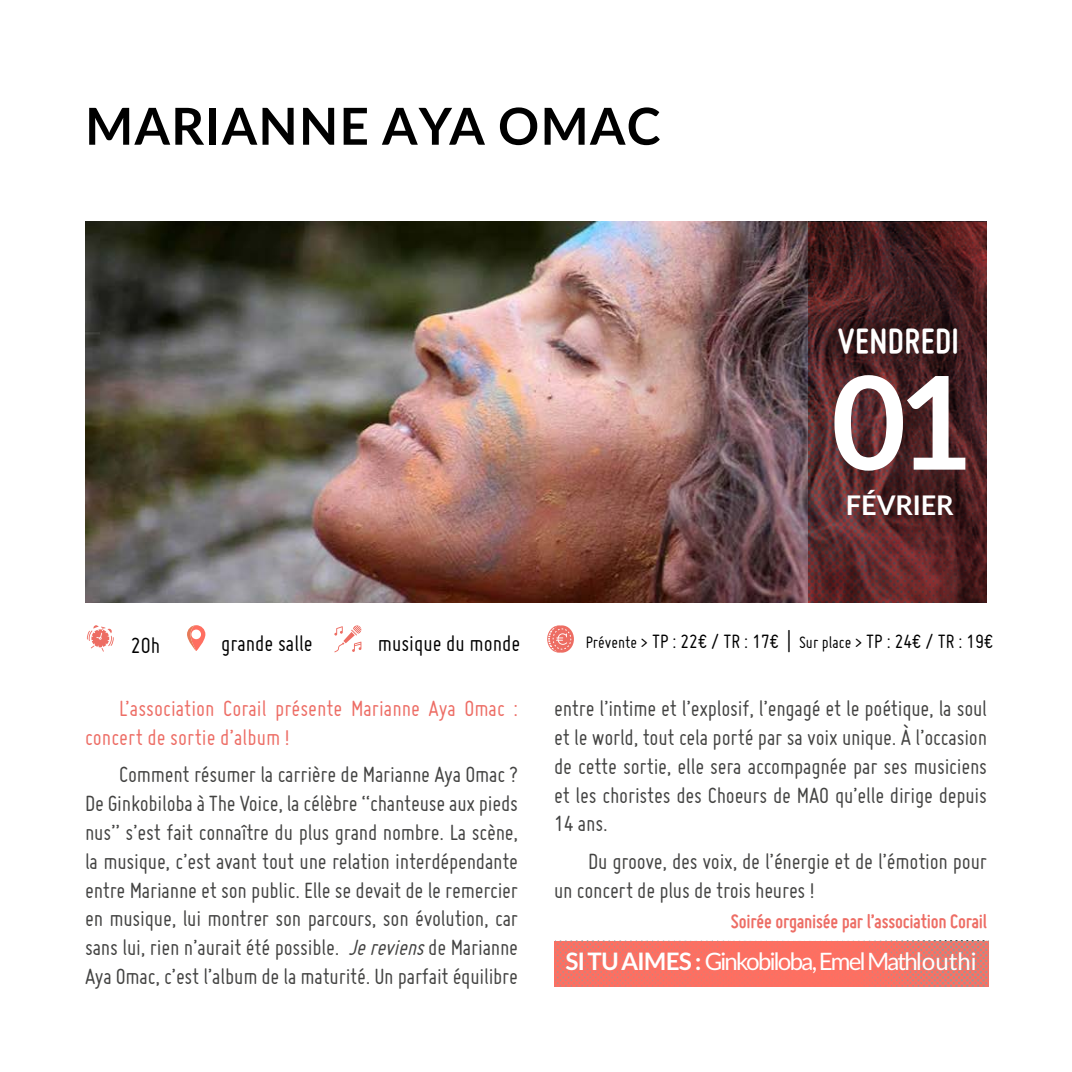
<style>
.page{position:relative;width:1072px;height:1072px;background:#fff}
.page>*{position:absolute;margin:0;border:0;box-sizing:border-box;transform-origin:0 0}
.t1{font:700 129.3px "Lato";color:#fff}
.t2{font:700 51px "Lato";letter-spacing:.025em;color:#000}
.t3{font:700 37.5px "Miso";letter-spacing:.015em;color:#fff}
.t4{font:700 27px "Lato";color:#fff}
.t5{font:24px/28.8px "Miso";letter-spacing:-.01em;color:#434342;text-align:justify}
.t6{font:24px/28.8px "Miso";color:#ed6d65}
.t7{font:24px "Lato";letter-spacing:-.07em;color:#fff}
.t8{font:24px "Miso";color:#000}
.t9{font:21px "Miso";color:#000}
.t10{font:700 21px "Miso";letter-spacing:-.01em;color:#ed6d65}
.s1{font-size:18px}
.s2{font-style:italic}
.s3{font-weight:700}
</style>
<div class="page">
<img style="left:85px;top:222px;width:723px;height:380px">
<img style="left:808px;top:222px;width:178px;height:380px">
<svg style="left:87px;top:625px;width:27px;height:26px"></svg>
<svg style="left:187px;top:625px;width:18px;height:26px"></svg>
<svg style="left:334px;top:625px;width:27px;height:27px"></svg>
<svg style="left:547px;top:625px;width:27px;height:27px"></svg>
<img style="left:555px;top:941px;width:433px;height:45px">
<p class="t2" style="left:85px;top:89px;width:577px">MARIANNE AYA OMAC</p>
<p class="t3" style="left:837px;top:320px;width:123px">VENDREDI</p>
<p class="t1" style="left:831px;top:327px;width:144px">01</p>
<p class="t4" style="left:845px;top:485px;width:109px">FÉVRIER</p>
<p class="t8" style="left:131px;top:632px;width:31px">20h</p>
<p class="t8" style="left:221px;top:630px;width:93px">grande salle</p>
<p class="t8" style="left:378px;top:630px;width:144px">musique du monde</p>
<p class="t9" style="left:585px;top:629px;width:408px"><span class="s1">Prévente &gt;</span> TP : 22€ / TR : 17€ | <span class="s1">Sur place &gt;</span> TP : 24€ / TR : 19€</p>
<p class="t6" style="left:85px;top:693px;width:434px;text-indent:34px">L’association Corail présente Marianne Aya Omac : concert de sortie d’album !</p>
<p class="t5" style="left:85px;top:759px;width:434px;text-indent:34px">Comment résumer la carrière de Marianne Aya Omac ?<br>De Ginkobiloba à The Voice, la célèbre “chanteuse aux pieds nus” s’est fait connaître du plus grand nombre. La scène, la musique, c’est avant tout une relation interdépendante entre Marianne et son public. Elle se devait de le remercier en musique, lui montrer son parcours, son évolution, car sans lui, rien n’aurait été possible. <span class="s2">Jereviens</span>de Marianne Aya Omac, c’est l’album de la maturité. Un parfait équilibre</p>
<p class="t5" style="left:554px;top:693px;width:434px">entre l’intime et l’explosif, l’engagé et le poétique, la soul et le world, tout cela porté par sa voix unique. À l’occasion de cette sortie, elle sera accompagnée par ses musiciens et les choristes des Choeurs de MAO qu’elle dirige depuis 14 ans.</p>
<p class="t5" style="left:554px;top:846px;width:434px;text-indent:34px">Du groove, des voix, de l’énergie et de l’émotion pour un concert de plus de trois heures !</p>
<p class="t10" style="left:731px;top:908px;width:258px">Soirée organisée par l’association Corail</p>
<p class="t7" style="left:565px;top:943px;width:413px"><span class="s3">SI TU AIMES :</span> Ginkobiloba, Emel Mathlouthi</p>
</div>
